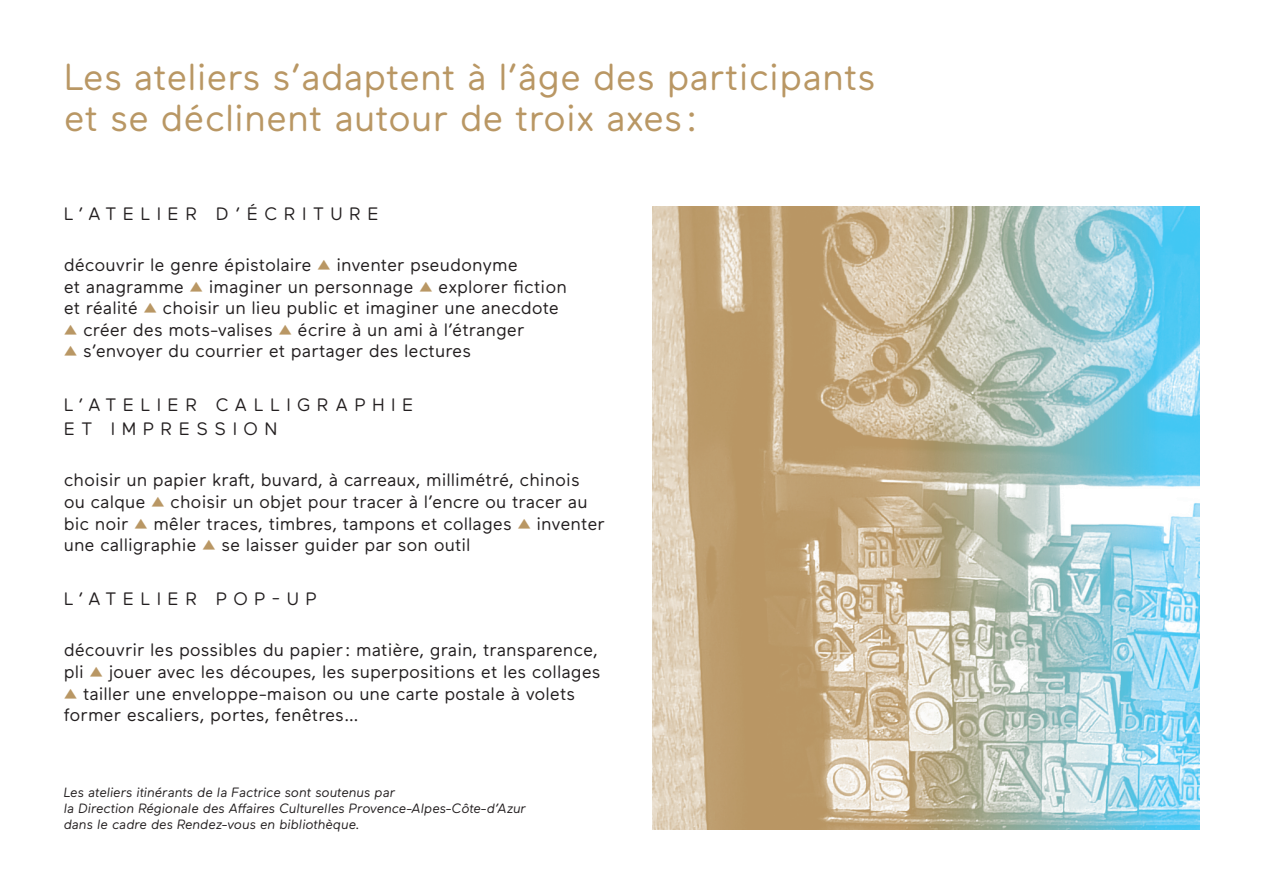
<style>
.page{position:relative;width:1263px;height:893px;background:#fff}
.page>*{position:absolute;margin:0;border:0;box-sizing:border-box;transform-origin:0 0}
.Corps_de_texte{font:37.5px/40.5px "Maax Rounded";color:#b99764}
.Corps_de_texte-2{font:18px/21.6px "Maax Rounded";color:#231f20}
.TITRE{font:18px/24px "Maax Rounded";letter-spacing:.36em;color:#231f20}
.corps_de_texte___écr{font:italic 13.5px/16.2px "Maax Rounded";color:#231f20}
.s1{color:#b99764}
</style>
<div class="page">
<img style="left:653px;top:207px;width:546px;height:622px">
<p class="Corps_de_texte" style="left:64px;top:55px;width:814px">Les ateliers s’adaptent à l’âge des participants et se déclinent autour de troix axes :</p>
<p class="TITRE" style="left:64px;top:201px;width:317px">L’ATELIER D’ÉCRITURE</p>
<p class="Corps_de_texte-2" style="left:64px;top:253px;width:505px">découvrir le genre épistolaire <span class="s1">▲</span> inventer pseudonyme<br>et anagramme <span class="s1">▲</span> imaginer un personnage <span class="s1">▲</span> explorer fiction et réalité <span class="s1">▲</span> choisir un lieu public et imaginer une anecdote</p>
<p class="Corps_de_texte-2" style="left:64px;top:318px;width:462px"><span class="s1">▲</span> créer des mots-valises <span class="s1">▲</span> écrire à un ami à l’étranger</p>
<p class="Corps_de_texte-2" style="left:64px;top:340px;width:409px"><span class="s1">▲</span> s’envoyer du courrier et partager des lectures</p>
<p class="TITRE" style="left:64px;top:392px;width:351px">L’ATELIER CALLIGRAPHIE<br>ET IMPRESSION</p>
<p class="Corps_de_texte-2" style="left:64px;top:469px;width:543px">choisir un papier kraft, buvard, à carreaux, millimétré, chinois ou calque <span class="s1">▲</span> choisir un objet pour tracer à l’encre ou tracer au bic noir <span class="s1">▲</span> mêler traces, timbres, tampons et collages <span class="s1">▲</span> inventer une calligraphie <span class="s1">▲</span> se laisser guider par son outil</p>
<p class="TITRE" style="left:64px;top:586px;width:254px">L’ATELIER POP-UP</p>
<p class="Corps_de_texte-2" style="left:64px;top:639px;width:538px">découvrir les possibles du papier : matière, grain, transparence, pli <span class="s1">▲</span> jouer avec les découpes, les superpositions et les collages</p>
<p class="Corps_de_texte-2" style="left:64px;top:682px;width:513px"><span class="s1">▲</span> tailler une enveloppe-maison ou une carte postale à volets former escaliers, portes, fenêtres…</p>
<p class="corps_de_texte___écr" style="left:64px;top:783px;width:464px">Les ateliers itinérants de la Factrice sont soutenus par<br>la Direction Régionale des Affaires Culturelles Provence-Alpes-Côte-d’Azur dans le cadre des Rendez-vous en bibliothèque.</p>
</div>
